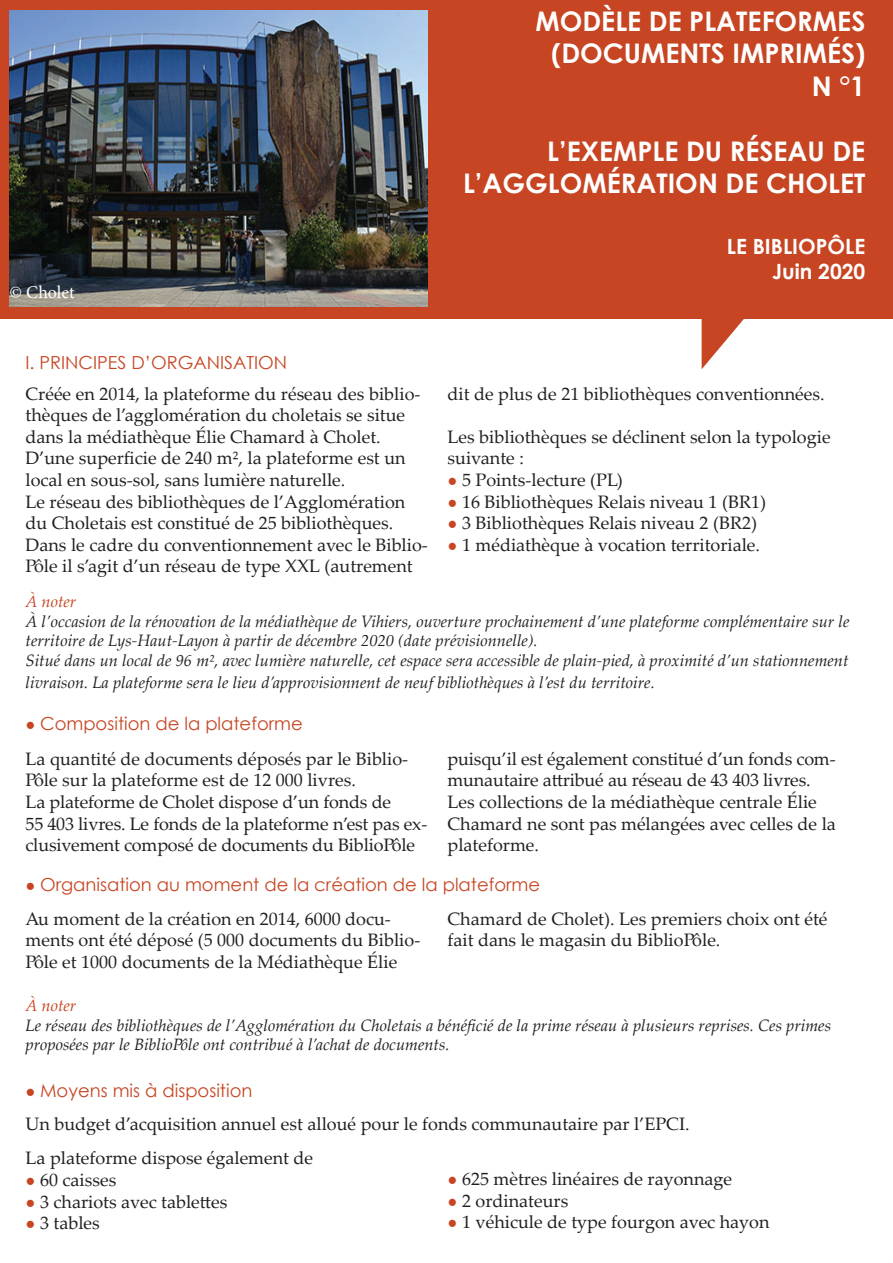
<style>
.page{position:relative;width:893px;height:1263px;background:#fff}
.page>*{position:absolute;margin:0;border:0;box-sizing:border-box;transform-origin:0 0}
.t1{font:700 27px/32.4px "Century Gothic";color:#fff;text-align:right}
.t2{font:700 21px/25.2px "Century Gothic";color:#fff;text-align:right}
.t3{font:18px/21.6px "Palatino Linotype";color:#231f20}
.t4{font:18px "Century Gothic";color:#c74522}
.t5{font:18px "Minion Pro";color:#fff}
.t6{font:italic 16.5px/19.8px "Palatino Linotype";color:#231f20}
.t7{font:italic 16.5px "Palatino Linotype";color:#c74522}
.s1{font-family:"Century Gothic";font-size:16.5px;color:#c74522}
.s2{font-size:16.5px}
</style>
<div class="page">
<div style="left:0;top:0;width:893px;height:319px;background:#c74522"></div>
<img style="left:10px;top:11px;width:417px;height:295px">
<svg style="left:702px;top:319px;width:42px;height:50px"></svg>
<h1 class="t1" style="left:535px;top:4px;width:331px">MODÈLE DE PLATEFORMES (DOCUMENTS IMPRIMÉS)<br>N °1</h1>
<h1 class="t1" style="left:463px;top:133px;width:404px">L’EXEMPLE DU RÉSEAU DE<br>L’AGGLOMÉRATION DE CHOLET</h1>
<p class="t5" style="left:10px;top:280px;width:67px">© Cholet</p>
<p class="t4" style="left:26px;top:350px;width:263px">I. PRINCIPES D’ORGANISATION</p>
<p class="t2" style="left:727px;top:233px;width:140px">LE BIBLIOPÔLE<br>Juin 2020</p>
<p class="t3" style="left:26px;top:382px;width:404px">Créée en 2014, la plateforme du réseau des biblio&shy;thèques de l’agglomération du choletais se situe dans la médiathèque Élie Chamard à Cholet.<br>D’une superficie de 240 m², la plateforme est un local en sous-sol, sans lumière naturelle.<br>Le réseau des bibliothèques de l’Agglomération du Choletais est constitué de 25 bibliothèques.<br>Dans le cadre du conventionnement avec le Biblio-Pôle il s’agit d’un réseau de type XXL (autrement</p>
<p class="t3" style="left:447px;top:382px;width:379px">dit de plus de 21 bibliothèques conventionnées.</p>
<p class="t3" style="left:447px;top:425px;width:385px">Les bibliothèques se déclinent selon la typologie suivante :</p>
<p class="t3" style="left:447px;top:468px;width:177px"><span class="s1">●</span> 5 Points-lecture (PL)</p>
<p class="t3" style="left:447px;top:490px;width:320px"><span class="s1">●</span> 16 Bibliothèques Relais niveau 1 (BR1)</p>
<p class="t3" style="left:447px;top:511px;width:311px"><span class="s1">●</span> 3 Bibliothèques Relais niveau 2 (BR2)</p>
<p class="t3" style="left:447px;top:533px;width:314px"><span class="s1">●</span> 1 médiathèque à vocation territoriale.</p>
<p class="t7" style="left:26px;top:589px;width:52px">À noter</p>
<p class="t6" style="left:26px;top:610px;width:825px">À l’occasion de la rénovation de la médiathèque de Vihiers, ouverture prochainement d’une plateforme complémentaire sur le territoire de Lys-Haut-Layon à partir de décembre 2020 (date prévisionnelle).<br>Situé dans un local de 96 m², avec lumière naturelle, cet espace sera accessible de plain-pied, à proximité d’un stationnement</p>
<p class="t6" style="left:26px;top:672px;width:631px">livraison. La plateforme sera le lieu d’approvisionnent de neuf bibliothèques à l’est du territoire.</p>
<p class="t4" style="left:26px;top:711px;width:279px"><span class="s2">●</span> Composition de la plateforme</p>
<p class="t3" style="left:26px;top:747px;width:403px">La quantité de documents déposés par le Biblio-Pôle sur la plateforme est de 12 000 livres.<br>La plateforme de Cholet dispose d’un fonds de<br>55 403 livres. Le fonds de la plateforme n’est pas ex&shy;clusivement composé de documents du BiblioPôle</p>
<p class="t3" style="left:447px;top:747px;width:390px">puisqu’il est également constitué d’un fonds com&shy;munautaire attribué au réseau de 43 403 livres.<br>Les collections de la médiathèque centrale Élie Chamard ne sont pas mélangées avec celles de la plateforme.</p>
<p class="t4" style="left:26px;top:872px;width:516px"><span class="s2">●</span> Organisation au moment de la création de la plateforme</p>
<p class="t3" style="left:26px;top:907px;width:396px">Au moment de la création en 2014, 6000 docu&shy;ments ont été déposé (5 000 documents du Biblio-<br>Pôle et 1000 documents de la Médiathèque Élie</p>
<p class="t3" style="left:447px;top:907px;width:382px">Chamard de Cholet). Les premiers choix ont été fait dans le magasin du BiblioPôle.</p>
<p class="t7" style="left:26px;top:993px;width:52px">À noter</p>
<p class="t6" style="left:26px;top:1014px;width:807px">Le réseau des bibliothèques de l’Agglomération du Choletais a bénéficié de la prime réseau à plusieurs reprises. Ces primes proposées par le BiblioPôle ont contribué à l’achat de documents.</p>
<p class="t4" style="left:26px;top:1077px;width:228px"><span class="s2">●</span> Moyens mis à disposition</p>
<p class="t3" style="left:26px;top:1113px;width:666px">Un budget d’acquisition annuel est alloué pour le fonds communautaire par l’EPCI.</p>
<p class="t3" style="left:26px;top:1147px;width:289px">La plateforme dispose également de</p>
<p class="t3" style="left:26px;top:1168px;width:92px"><span class="s1">●</span> 60 caisses</p>
<p class="t3" style="left:26px;top:1190px;width:203px"><span class="s1">●</span> 3 chariots avec tablettes</p>
<p class="t3" style="left:26px;top:1211px;width:76px"><span class="s1">●</span> 3 tables</p>
<p class="t3" style="left:447px;top:1167px;width:286px"><span class="s1">●</span> 625 mètres linéaires de rayonnage</p>
<p class="t3" style="left:447px;top:1189px;width:122px"><span class="s1">●</span> 2 ordinateurs</p>
<p class="t3" style="left:447px;top:1211px;width:324px"><span class="s1">●</span> 1 véhicule de type fourgon avec hayon</p>
</div>
